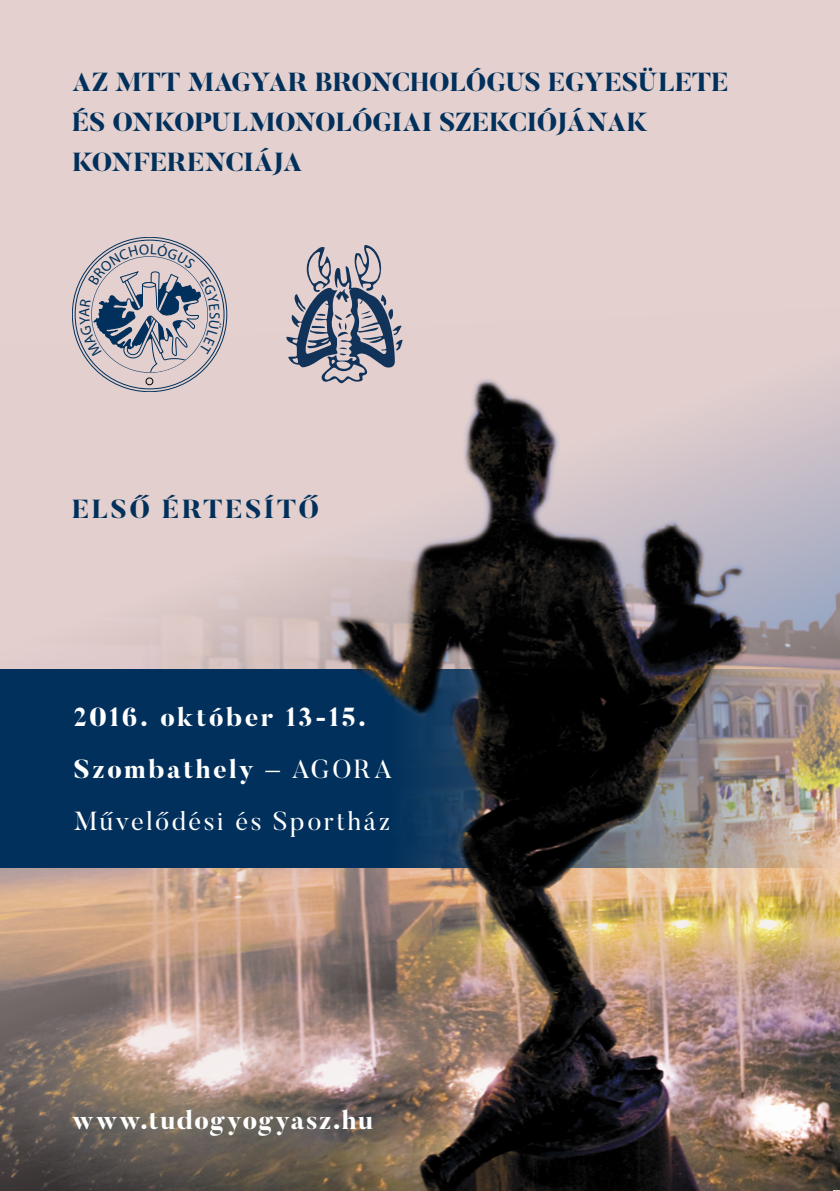
<style>
.page{position:relative;width:840px;height:1191px;background:#fff}
.page>*{position:absolute;margin:0;border:0;box-sizing:border-box;transform-origin:0 0}
.t1{font:800 26px/40px "Butler";letter-spacing:-.005em;color:#00305b}
.t2{font:800 26px/52px "Butler";letter-spacing:.085em;color:#fff}
.t3{font:800 26px "Butler";letter-spacing:.045em;color:#fff}
.t4{font:800 26px "Butler";letter-spacing:.095em;color:#00305b}
.s1{font-weight:400}
</style>
<div class="page">
<div style="left:0;top:0;width:839px;height:1191px;background:#e4d1cf"></div>
<img style="left:0;top:307px;width:839px;height:884px">
<div style="left:45px;top:1082px;width:357px;height:83px;background:#00305b;opacity:.5"></div>
<div style="left:146px;top:378px;width:7px;height:7px;border:1px solid #000;border-radius:50%"></div>
<svg style="left:286px;top:245px;width:116px;height:139px"></svg>
<img style="left:0;top:669px;width:839px;height:198px">
<svg style="left:79px;top:243px;width:142px;height:130px"></svg>
<p class="t1" style="left:72px;top:63px;width:657px">AZ MTT MAGYAR BRONCHOLÓGUS EGYESÜLETE<br>ÉS ONKOPULMONOLÓGIAI SZEKCIÓJÁNAK<br>KONFERENCIÁJA</p>
<p class="t4" style="left:72px;top:492px;width:248px">ELSŐ ÉRTESÍTŐ</p>
<p class="t2" style="left:74px;top:691px;width:319px">2016. október 13-15.<br>Szombathely <span class="s1">– AGORA<br>Művelődési és Sportház</span></p>
<p class="t3" style="left:72px;top:1103px;width:302px">www.tudogyogyasz.hu</p>
</div>
